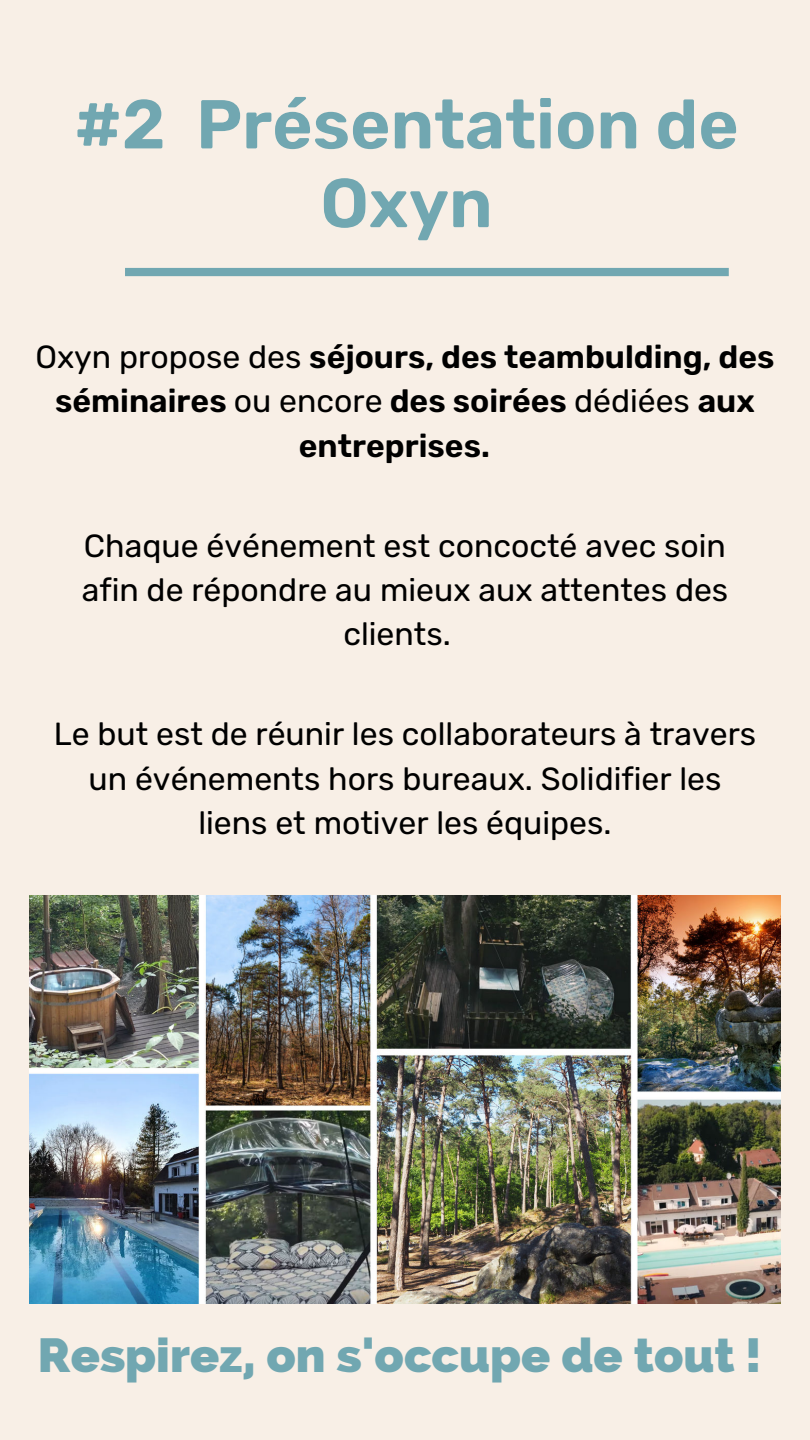
<style>
.page{position:relative;width:810px;height:1440px;background:#f8efe6}
.page>*{position:absolute;margin:0;border:0;box-sizing:border-box;transform-origin:0 0}
.t1{font:600 69px/78.8px "Rubik";color:#71a7b1;text-align:center}
.t2{font:800 48px "Raleway";color:#71a7b1}
.t3{font:32px/44.2px "Rubik";color:#000;text-align:center}
.t4{font:600 32px "Rubik";color:#000}
.s1{font-weight:400}
</style>
<div class="page">
<img style="left:29px;top:895px;width:751px;height:408px">
<div style="left:125px;top:268px;width:604px;height:8px;background:#71a7b1"></div>
<h1 class="t1" style="left:74px;top:87px;width:666px">#2 Présentation de<br>Oxyn</h1>
<p class="t4" style="left:35px;top:339px;width:741px"><span class="s1">Oxyn propose des</span> séjours, des teambulding, des</p>
<p class="t4" style="left:55px;top:383px;width:701px">séminaires <span class="s1">ou encore</span> des soirées <span class="s1">dédiées</span> aux</p>
<p class="t4" style="left:299px;top:428px;width:192px">entreprises.</p>
<p class="t3" style="left:82px;top:524px;width:648px">Chaque événement est concocté avec soin afin de répondre au mieux aux attentes des clients.</p>
<p class="t3" style="left:54px;top:713px;width:704px">Le but est de réunir les collaborateurs à travers un événements hors bureaux. Solidifier les liens et motiver les équipes.</p>
<h2 class="t2" style="left:38px;top:1327px;width:725px">Respirez, on s'occupe de tout !</h2>
</div>
